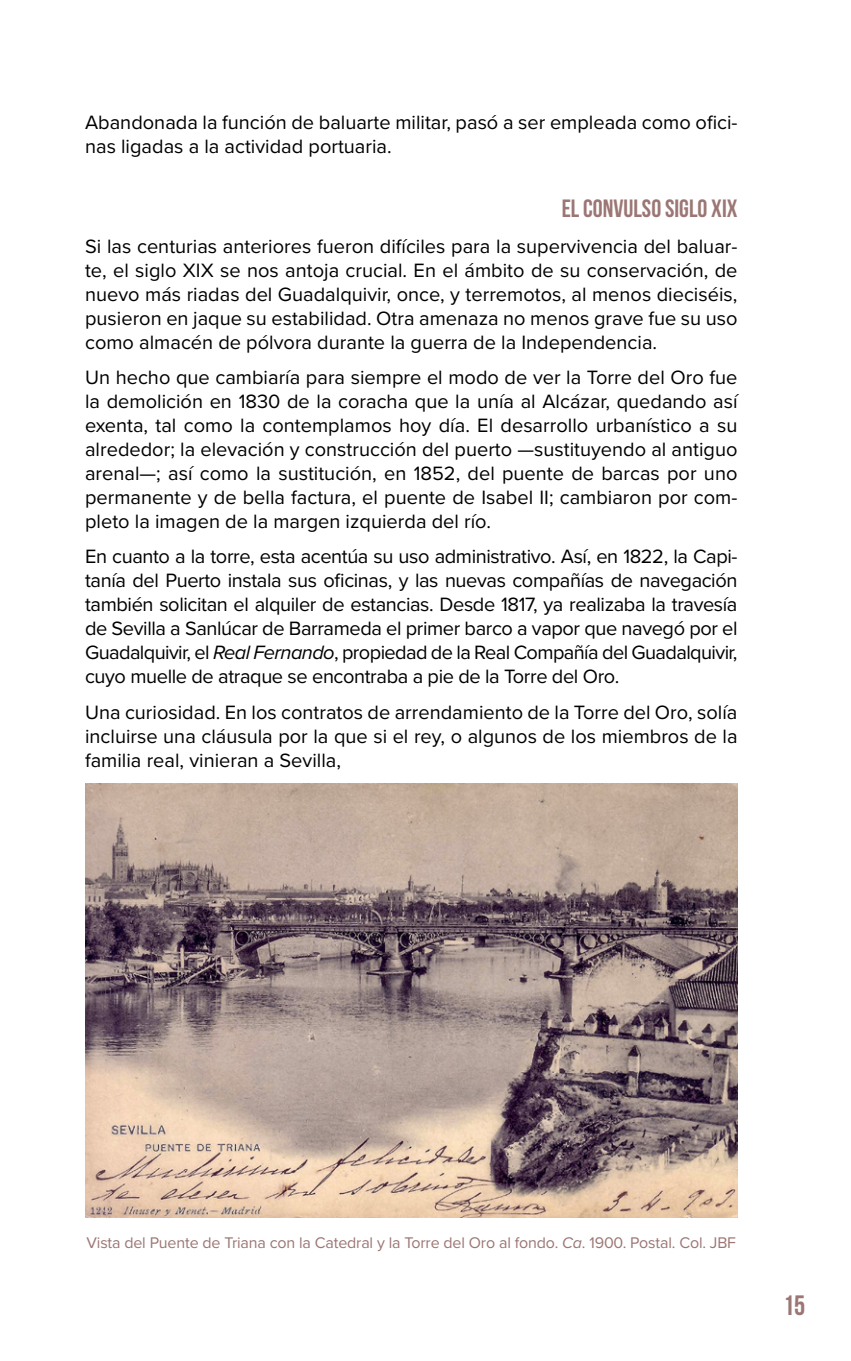
<style>
.page{position:relative;width:851px;height:1361px;background:#fff}
.page>*{position:absolute;margin:0;border:0;box-sizing:border-box;transform-origin:0 0}
.t1{font:700 28px "Bebas Neue";color:#9b7674}
.Sub_Capitulos{font:700 25px "Bebas Neue";color:#9b7674}
.Texto_Normal{font:20px/24px "Proxima Nova";color:#000;text-align:justify}
.Pie_centro{font:16px "Proxima Nova";letter-spacing:-.01em;color:#9b7674}
.s1{font-style:italic}
</style>
<div class="page">
<img style="left:85px;top:783px;width:652px;height:435px">
<p class="Texto_Normal" style="left:85px;top:110px;width:653px">Abandonada la función de baluarte militar, pasó a ser empleada como ofici&shy;nas ligadas a la actividad portuaria.</p>
<p class="Sub_Capitulos" style="left:561px;top:195px;width:177px">EL CONVULSO SIGLO XIX</p>
<p class="Texto_Normal" style="left:85px;top:233px;width:654px">Si las centurias anteriores fueron difíciles para la supervivencia del baluar&shy;te, el siglo XIX se nos antoja crucial. En el ámbito de su conservación, de nuevo más riadas del Guadalquivir, once, y terremotos, al menos dieciséis, pusieron en jaque su estabilidad. Otra amenaza no menos grave fue su uso como almacén de pólvora durante la guerra de la Independencia.</p>
<p class="Texto_Normal" style="left:85px;top:364px;width:654px">Un hecho que cambiaría para siempre el modo de ver la Torre del Oro fue la demolición en 1830 de la coracha que la unía al Alcázar, quedando así exenta, tal como la contemplamos hoy día. El desarrollo urbanístico a su alrededor; la elevación y construcción del puerto —sustituyendo al antiguo arenal—; así como la sustitución, en 1852, del puente de barcas por uno permanente y de bella factura, el puente de Isabel II; cambiaron por com&shy;pleto la imagen de la margen izquierda del río.</p>
<p class="Texto_Normal" style="left:85px;top:544px;width:654px">En cuanto a la torre, esta acentúa su uso administrativo. Así, en 1822, la Capi&shy;tanía del Puerto instala sus oficinas, y las nuevas compañías de navegación también solicitan el alquiler de estancias. Desde 1817, ya realizaba la travesía de Sevilla a Sanlúcar de Barrameda el primer barco a vapor que navegó por el Guadalquivir, el <span class="s1">Real Fernando</span>, propiedad de la Real Compañía del Guadalquivir, cuyo muelle de atraque se encontraba a pie de la Torre del Oro.</p>
<p class="Texto_Normal" style="left:85px;top:699px;width:654px">Una curiosidad. En los contratos de arrendamiento de la Torre del Oro, solía incluirse una cláusula por la que si el rey, o algunos de los miembros de la familia real, vinieran a Sevilla,</p>
<p class="Pie_centro" style="left:86px;top:1230px;width:651px">Vista del Puente de Triana con la Catedral y la Torre del Oro al fondo. <span class="s1">Ca</span>. 1900. Postal. Col. JBF</p>
<h1 class="t1" style="left:783px;top:1289px;width:24px">15</h1>
</div>
